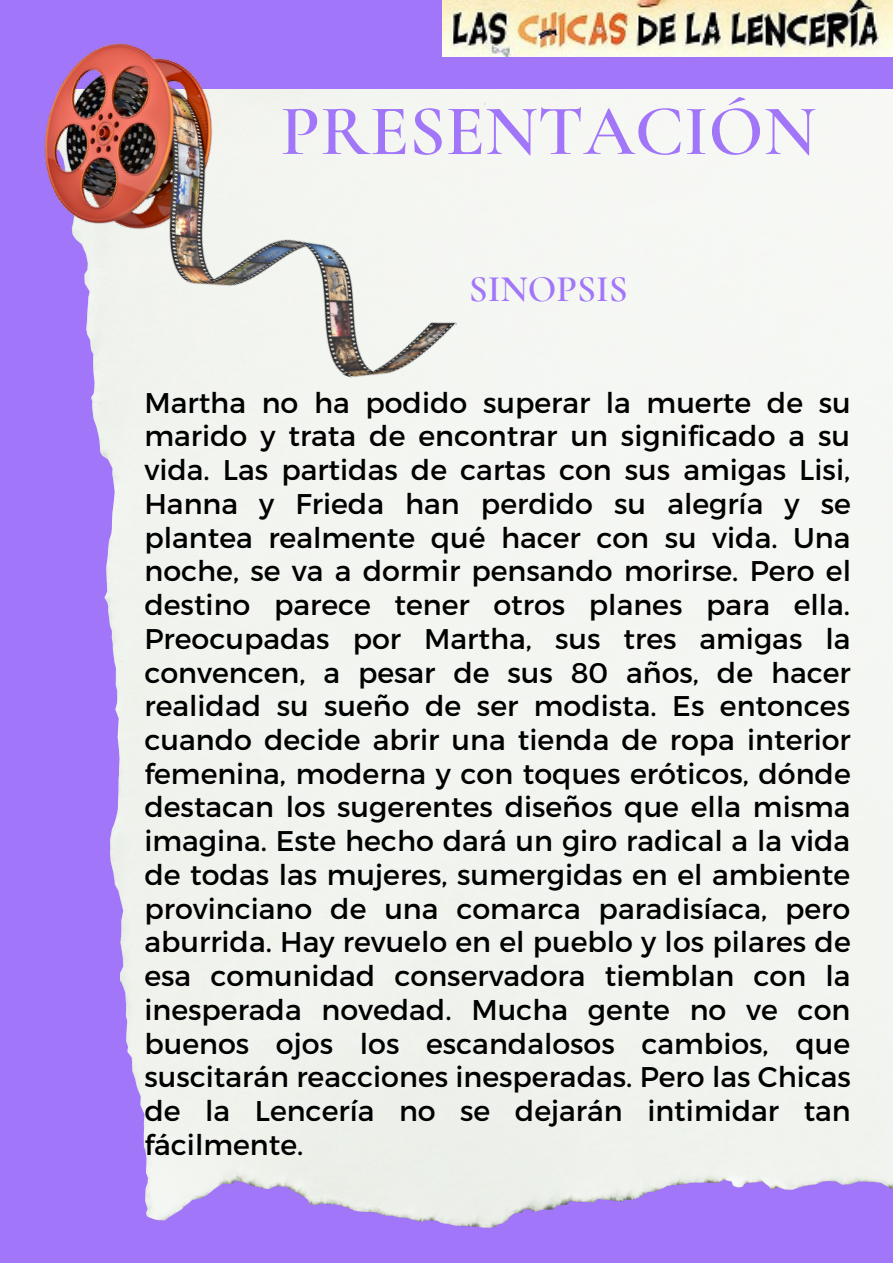
<style>
.page{position:relative;width:893px;height:1264px;background:#fff}
.page>*{position:absolute;margin:0;border:0;box-sizing:border-box;transform-origin:0 0}
.t1{font:600 72px "Cormorant Garamond";color:#a276f8}
.t2{font:600 37.5px "Cormorant Garamond";color:#a276f8}
.t3{font:28.5px/33.8px "Montserrat";color:#000;text-align:justify}
</style>
<div class="page">
<div style="left:0;top:0;width:892px;height:1262px;background:#a276f8"></div>
<div style="left:92px;top:89px;width:800px;height:1138px;background:#f2f4f0"></div>
<img style="left:44px;top:43px;width:464px;height:363px">
<img style="left:442px;top:0;width:450px;height:56px">
<h1 class="t1" style="left:280px;top:87px;width:537px">PRESENTACIÓN</h1>
<h2 class="t2" style="left:468px;top:267px;width:161px">SINOPSIS</h2>
<p class="t3" style="left:144px;top:384px;width:708px">Martha no ha podido superar la muerte de su marido y trata de encontrar un significado a su vida. Las partidas de cartas con sus amigas Lisi, Hanna y Frieda han perdido su alegría y se plantea realmente qué hacer con su vida. Una noche, se va a dormir pensando morirse. Pero el destino parece tener otros planes para ella.<br>Preocupadas por Martha, sus tres amigas la convencen, a pesar de sus 80 años, de hacer realidad su sueño de ser modista. Es entonces cuando decide abrir una tienda de ropa interior femenina, moderna y con toques eróticos, dónde destacan los sugerentes diseños que ella misma imagina. Este hecho dará un giro radical a la vida de todas las mujeres, sumergidas en el ambiente provinciano de una comarca paradisíaca, pero aburrida. Hay revuelo en el pueblo y los pilares de esa comunidad conservadora tiemblan con la inesperada novedad. Mucha gente no ve con buenos ojos los escandalosos cambios, que suscitarán reacciones inesperadas. Pero las Chicas de la Lencería no se dejarán intimidar tan fácilmente.</p>
</div>
